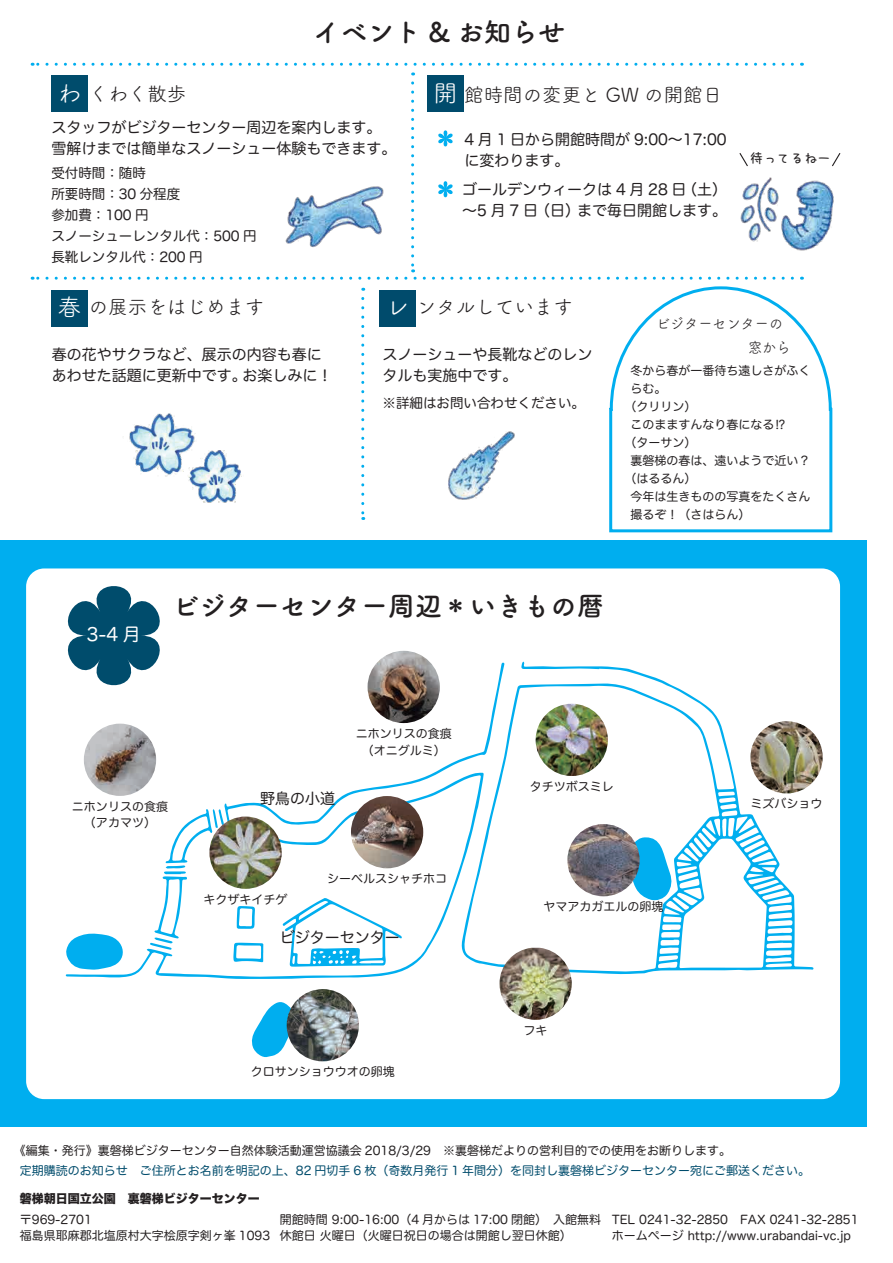
<style>
.page{position:relative;width:893px;height:1263px;background:#fff}
.page>*{position:absolute;margin:0;border:0;box-sizing:border-box;transform-origin:0 0}
.t1{font:700 27px "Tsuku A Rd Gothic";color:#231f20}
.t2{font:19.5px "Tsuku A Rd Gothic";color:#231f20}
.t3{font:18px "Hira Maru Pro W4";color:#fff}
.t4{font:15px/21px "Hira Maru Pro W4";color:#231f20}
.t5{font:15px/24.2px "Tsuku A Rd Gothic";color:#231f20;scale:.94 1}
.t6{font:13.5px/21px "Hira Maru Pro W4";color:#231f20}
.t7{font:13.5px "Hira Maru Pro N W4";color:#231f20}
.t8{font:13.5px "uzura font";color:#231f20}
.t9{font:12px/16.5px "Hira Maru Pro W4";color:#231f20}
.t10{font:12px "Hira Maru Pro W4";color:#004c6c}
.t11{font:12px/16.5px "Hira Maru Pro N W4";color:#231f20}
.t12{font:12px "Hira Kaku Std N W8";color:#231f20}
.s1{font-size:24px;color:#fff}
</style>
<div class="page">
<div style="left:0;top:540px;width:867px;height:587px;background:#00aeef"></div>
<div style="left:26px;top:568px;width:814px;height:531px;background:#fff;border-radius:18px"></div>
<svg style="left:505px;top:662px;width:309px;height:312px"></svg>
<svg style="left:66px;top:662px;width:439px;height:317px"></svg>
<svg style="left:282px;top:898px;width:120px;height:69px"></svg>
<svg style="left:66px;top:933px;width:58px;height:37px"></svg>
<svg style="left:251px;top:1002px;width:43px;height:56px"></svg>
<svg style="left:233px;top:943px;width:30px;height:19px"></svg>
<svg style="left:237px;top:906px;width:18px;height:23px"></svg>
<svg style="left:150px;top:809px;width:74px;height:141px"></svg>
<svg style="left:629px;top:837px;width:43px;height:64px"></svg>
<svg style="left:66px;top:586px;width:115px;height:108px"></svg>
<svg style="left:609px;top:286px;width:224px;height:247px"></svg>
<svg style="left:361px;top:298px;width:3px;height:222px"></svg>
<svg style="left:32px;top:63px;width:760px;height:3px"></svg>
<div style="left:379px;top:290px;width:37px;height:36px;background:#004b6c"></div>
<div style="left:51px;top:290px;width:36px;height:36px;background:#004b6c"></div>
<div style="left:427px;top:76px;width:36px;height:36px;background:#004b6c"></div>
<div style="left:51px;top:76px;width:37px;height:36px;background:#004c6c"></div>
<img style="left:792px;top:180px;width:42px;height:71px">
<img style="left:129px;top:413px;width:113px;height:90px">
<img style="left:448px;top:431px;width:67px;height:69px">
<svg style="left:832px;top:153px;width:9px;height:14px"></svg>
<img style="left:209px;top:816px;width:73px;height:73px;border-radius:36px">
<img style="left:287px;top:989px;width:72px;height:72px;border-radius:36px">
<img style="left:351px;top:796px;width:72px;height:72px;border-radius:36px">
<img style="left:536px;top:704px;width:72px;height:72px;border-radius:36px">
<img style="left:499px;top:948px;width:73px;height:72px">
<img style="left:750px;top:721px;width:73px;height:72px;border-radius:36px">
<img style="left:567px;top:824px;width:73px;height:72px;border-radius:36px">
<img style="left:368px;top:651px;width:72px;height:72px;border-radius:36px">
<img style="left:84px;top:724px;width:72px;height:72px;border-radius:36px">
<svg style="left:32px;top:83px;width:760px;height:197px"></svg>
<h1 class="t1" style="left:313px;top:11px;width:253px">イベント &amp; お知らせ</h1>
<h2 class="t2" style="left:57px;top:79px;width:130px"><span class="s1">わ</span>くわく散歩</h2>
<p class="t4" style="left:51px;top:116px;width:347px">スタッフがビジターセンター周辺を案内します。雪解けまでは簡単なスノーシュー体験もできます。</p>
<p class="t6" style="left:51px;top:161px;width:207px">受付時間：随時<br>所要時間：30 分程度<br>参加費：100 円<br>スノーシューレンタル代：500 円長靴レンタル代：200 円</p>
<h2 class="t2" style="left:433px;top:80px;width:290px"><span class="s1">開</span>館時間の変更と GW の開館日</h2>
<p class="t4" style="left:464px;top:128px;width:264px">4 月 1 日から開館時間が 9:00～17:00に変わります。</p>
<p class="t4" style="left:462px;top:178px;width:266px">ゴールデンウィークは 4 月 28 日（土）～5 月 7 日（日）まで毎日開館します。</p>
<p class="t8" style="left:750px;top:152px;width:82px">待ってるねー</p>
<h2 class="t2" style="left:57px;top:292px;width:208px"><span class="s1">春</span>の展示をはじめます</h2>
<h2 class="t2" style="left:385px;top:292px;width:189px"><span class="s1">レ</span>ンタルしています</h2>
<p class="t4" style="left:52px;top:342px;width:282px">春の花やサクラなど、展示の内容も春にあわせた話題に更新中です。お楽しみに！</p>
<p class="t4" style="left:383px;top:342px;width:211px">スノーシューや長靴などのレンタルも実施中です。</p>
<p class="t7" style="left:383px;top:392px;width:204px">※詳細はお問い合わせください。</p>
<p class="t5" style="left:748px;top:310px;width:47px;text-indent:-92px">ビジターセンターの窓から</p>
<p class="t9" style="left:630px;top:361px;width:181px">冬から春が一番待ち遠しさがふく</p>
<p class="t9" style="left:630px;top:379px;width:37px">らむ。</p>
<p class="t9" style="left:624px;top:397px;width:73px">（クリリン）</p>
<p class="t9" style="left:630px;top:415px;width:157px">このまますんなり春になる⁉</p>
<p class="t9" style="left:624px;top:433px;width:73px">（ターサン）</p>
<p class="t9" style="left:630px;top:451px;width:181px">裏磐梯の春は、遠いようで近い？</p>
<p class="t9" style="left:624px;top:469px;width:73px">（はるるん）</p>
<p class="t9" style="left:630px;top:487px;width:181px">今年は生きものの写真をたくさん</p>
<p class="t9" style="left:630px;top:505px;width:121px">撮るぞ！（さはらん）</p>
<h3 class="t3" style="left:87px;top:618px;width:55px">3-4 月</h3>
<h1 class="t1" style="left:172px;top:584px;width:433px">ビジターセンター周辺＊いきもの暦</h1>
<p class="t9" style="left:72px;top:797px;width:97px;text-align:center">ニホンリスの食痕（アカマツ）</p>
<p class="t4" style="left:260px;top:787px;width:76px">野鳥の小道</p>
<p class="t9" style="left:356px;top:725px;width:97px;text-align:center">ニホンリスの食痕（オニグルミ）</p>
<p class="t9" style="left:327px;top:870px;width:121px">シーベルスシャチホコ</p>
<p class="t9" style="left:530px;top:777px;width:85px">タチツボスミレ</p>
<p class="t9" style="left:751px;top:795px;width:74px">ミズバショウ</p>
<p class="t9" style="left:204px;top:890px;width:85px">キクザキイチゲ</p>
<p class="t4" style="left:280px;top:925px;width:121px">ビジターセンター</p>
<p class="t9" style="left:251px;top:1063px;width:145px">クロサンショウウオの卵塊</p>
<p class="t9" style="left:543px;top:898px;width:121px">ヤマアカガエルの卵塊</p>
<p class="t9" style="left:524px;top:1021px;width:25px">フキ</p>
<p class="t9" style="left:14px;top:1142px;width:719px">《編集・発行》裏磐梯ビジターセンター自然体験活動運営協議会 2018/3/29　※裏磐梯だよりの営利目的での使用をお断りします。</p>
<p class="t10" style="left:20px;top:1160px;width:792px">定期購読のお知らせ　ご住所とお名前を明記の上、82 円切手 6 枚（奇数月発行 1 年間分）を同封し裏磐梯ビジターセンター宛にご郵送ください。</p>
<p class="t9" style="left:280px;top:1210px;width:323px">開館時間 9:00-16:00（4 月からは 17:00 閉館）　入館無料休館日 火曜日（火曜日祝日の場合は開館し翌日休館）</p>
<p class="t12" style="left:20px;top:1192px;width:241px">磐梯朝日国立公園　裏磐梯ビジターセンター</p>
<p class="t9" style="left:20px;top:1210px;width:252px">〒969-2701<br>福島県耶麻郡北塩原村大字桧原字剣ヶ峯 1093</p>
<p class="t11" style="left:612px;top:1210px;width:248px">TEL 0241-32-2850　FAX 0241-32-2851ホームページ http://www.urabandai-vc.jp</p>
</div>
